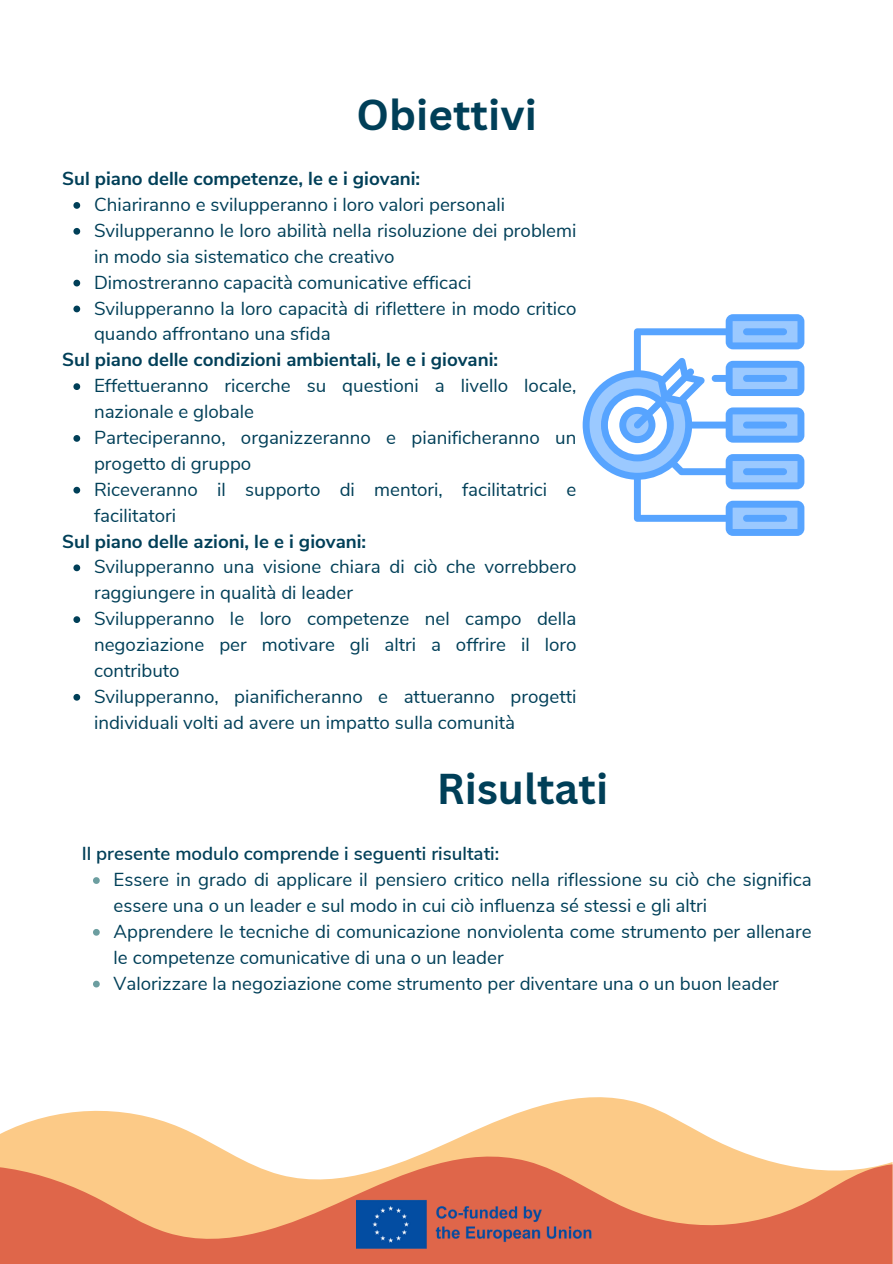
<style>
.page{position:relative;width:893px;height:1264px;background:#fff}
.page>*{position:absolute;margin:0;border:0;box-sizing:border-box;transform-origin:0 0}
.t1{font:700 42px "Canva Sans";color:#003f58}
.t2{font:18.75px/25.8px "Nunito Sans";color:#003f58}
.t3{font:700 18.75px "Nunito Sans";color:#003f58}
.t4{font:600 18.75px "Nunito Sans";color:#003f58}
</style>
<div class="page">
<svg style="left:0;top:1097px;width:725px;height:48px"></svg>
<svg style="left:0;top:1145px;width:892px;height:118px;background:#ee9e73"></svg>
<img style="left:356px;top:1197px;width:238px;height:54px">
<svg style="left:582px;top:314px;width:222px;height:222px"></svg>
<svg style="left:93px;top:877px;width:7px;height:6px"></svg>
<svg style="left:93px;top:929px;width:7px;height:6px"></svg>
<svg style="left:93px;top:980px;width:7px;height:7px"></svg>
<svg style="left:73px;top:202px;width:7px;height:7px"></svg>
<svg style="left:73px;top:228px;width:7px;height:7px"></svg>
<svg style="left:73px;top:280px;width:7px;height:6px"></svg>
<svg style="left:73px;top:305px;width:7px;height:7px"></svg>
<svg style="left:73px;top:383px;width:7px;height:7px"></svg>
<svg style="left:73px;top:435px;width:7px;height:7px"></svg>
<svg style="left:73px;top:487px;width:7px;height:6px"></svg>
<svg style="left:73px;top:564px;width:7px;height:7px"></svg>
<svg style="left:73px;top:616px;width:7px;height:7px"></svg>
<svg style="left:73px;top:694px;width:7px;height:6px"></svg>
<p class="t1" style="left:356px;top:85px;width:182px">Obiettivi</p>
<p class="t3" style="left:62px;top:166px;width:359px">Sul piano delle competenze, le e i giovani:</p>
<h2 class="t2" style="left:94px;top:192px;width:412px">Chiariranno e svilupperanno i loro valori personali</h2>
<p class="t2" style="left:94px;top:218px;width:484px">Svilupperanno le loro abilità nella risoluzione dei problemi in modo sia sistematico che creativo</p>
<p class="t2" style="left:94px;top:270px;width:379px">Dimostreranno capacità comunicative efficaci</p>
<p class="t2" style="left:94px;top:295px;width:484px">Svilupperanno la loro capacità di riflettere in modo critico quando affrontano una sfida</p>
<h2 class="t3" style="left:62px;top:347px;width:437px">Sul piano delle condizioni ambientali, le e i giovani:</h2>
<p class="t2" style="left:94px;top:373px;width:484px">Effettueranno ricerche su questioni a livello locale, nazionale e globale</p>
<p class="t2" style="left:94px;top:425px;width:484px">Parteciperanno, organizzeranno e pianificheranno un progetto di gruppo</p>
<p class="t2" style="left:94px;top:477px;width:484px">Riceveranno il supporto di mentori, facilitatrici e facilitatori</p>
<p class="t3" style="left:62px;top:528px;width:305px">Sul piano delle azioni, le e i giovani:</p>
<h1 class="t2" style="left:94px;top:554px;width:484px">Svilupperanno una visione chiara di ciò che vorrebbero raggiungere in qualità di leader</h1>
<h2 class="t2" style="left:94px;top:606px;width:484px;text-align:justify">Svilupperanno le loro competenze nel campo della negoziazione per motivare gli altri a offrire il loro contributo</h2>
<p class="t2" style="left:94px;top:684px;width:484px">Svilupperanno, pianificheranno e attueranno progetti individuali volti ad avere un impatto sulla comunità</p>
<p class="t1" style="left:437px;top:759px;width:173px">Risultati</p>
<h2 class="t4" style="left:82px;top:841px;width:419px">Il presente modulo comprende i seguenti risultati:</h2>
<p class="t2" style="left:114px;top:867px;width:699px">Essere in grado di applicare il pensiero critico nella riflessione su ciò che significa essere una o un leader e sul modo in cui ciò influenza sé stessi e gli altri</p>
<p class="t2" style="left:114px;top:918px;width:699px">Apprendere le tecniche di comunicazione nonviolenta come strumento per allenare le competenze comunicative di una o un leader</p>
<p class="t2" style="left:114px;top:970px;width:666px">Valorizzare la negoziazione come strumento per diventare una o un buon leader</p>
</div>
